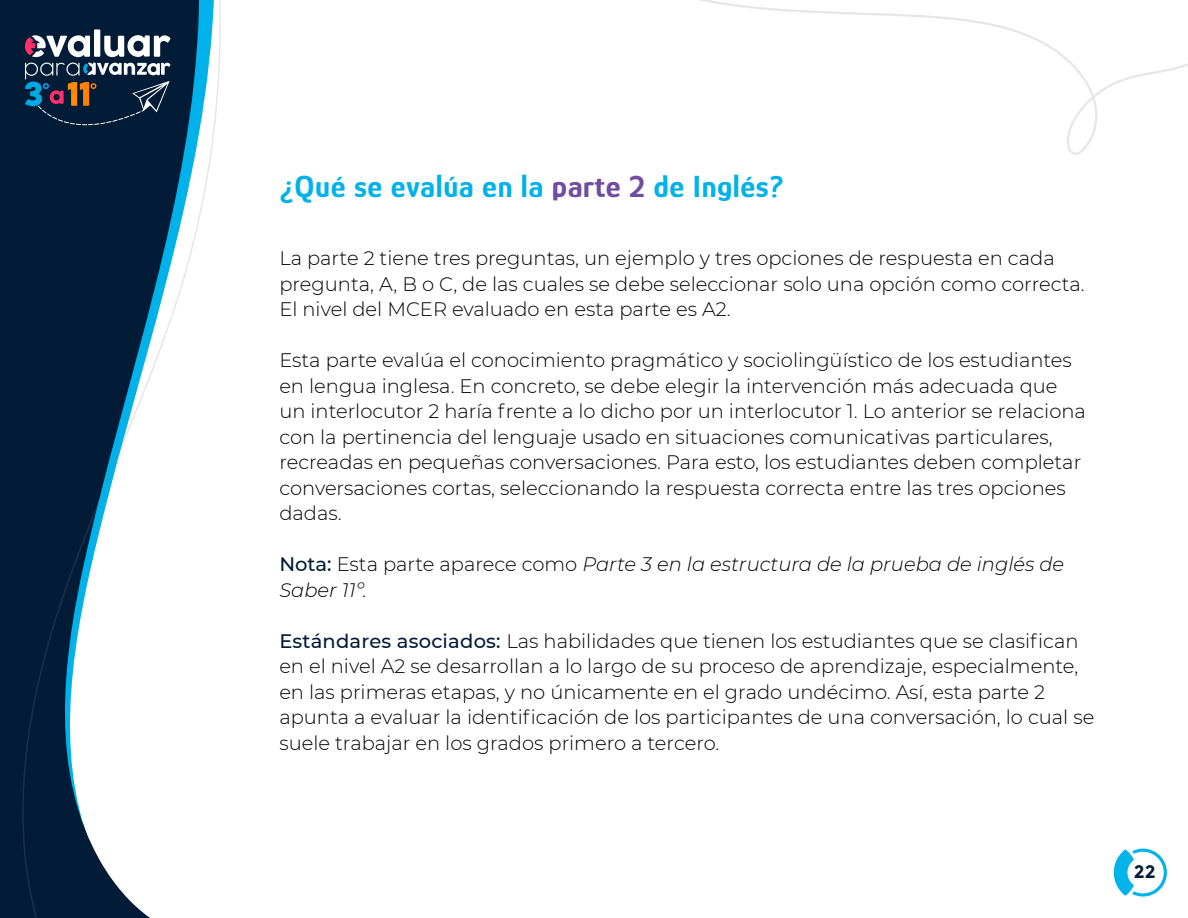
<style>
.page{position:relative;width:1188px;height:918px;background:#fff}
.page>*{position:absolute;margin:0;border:0;box-sizing:border-box;transform-origin:0 0}
.Subtítulos{font:700 31.5px "Glory";letter-spacing:.02em;color:#00b2e9}
.Texto_introductorio{font:300 19.5px/25.5px "Montserrat";color:#000}
.Texto_introductorio-2{font:italic 300 19.5px/25.5px "Montserrat";color:#000}
.t1{font:700 18px "Montserrat";color:#021c38}
.s1{color:#704d9f}
.s2{font-weight:500;font-style:normal;color:#021c38}
.s3{font-style:normal}
.s4{font-weight:500;color:#021c38}
</style>
<div class="page">
<div style="left:0;top:0;width:22px;height:918px;background:#021c38"></div>
<svg style="left:699px;top:0;width:489px;height:155px"></svg>
<svg style="left:22px;top:0;width:199px;height:918px"></svg>
<svg style="left:1114px;top:849px;width:53px;height:48px"></svg>
<svg style="left:25px;top:29px;width:145px;height:28px"></svg>
<svg style="left:25px;top:63px;width:145px;height:77px;background:#24384e"></svg>
<p class="Subtítulos" style="left:279px;top:166px;width:506px">¿Qué se evalúa en la <span class="s1">parte 2</span> de Inglés?</p>
<p class="Texto_introductorio" style="left:279px;top:245px;width:807px">La parte 2 tiene tres preguntas, un ejemplo y tres opciones de respuesta en cada pregunta, A, B o C, de las cuales se debe seleccionar solo una opción como correcta.<br>El nivel del MCER evaluado en esta parte es A2.</p>
<p class="Texto_introductorio" style="left:279px;top:347px;width:808px">Esta parte evalúa el conocimiento pragmático y sociolingüístico de los estudiantes en lengua inglesa. En concreto, se debe elegir la intervención más adecuada que un interlocutor 2 haría frente a lo dicho por un interlocutor 1. Lo anterior se relaciona con la pertinencia del lenguaje usado en situaciones comunicativas particulares, recreadas en pequeñas conversaciones. Para esto, los estudiantes deben completar conversaciones cortas, seleccionando la respuesta correcta entre las tres opciones dadas.</p>
<p class="Texto_introductorio-2" style="left:279px;top:551px;width:786px"><span class="s2">Nota:</span> <span class="s3">Esta parte aparece como</span> Parte 3 en la estructura de la prueba de inglés de<br>Saber 11º.</p>
<p class="Texto_introductorio" style="left:279px;top:627px;width:816px"><span class="s4">Estándares asociados:</span> Las habilidades que tienen los estudiantes que se clasifican en el nivel A2 se desarrollan a lo largo de su proceso de aprendizaje, especialmente, en las primeras etapas, y no únicamente en el grado undécimo. Así, esta parte 2 apunta a evaluar la identificación de los participantes de una conversación, lo cual se suele trabajar en los grados primero a tercero.</p>
<p class="t1" style="left:1134px;top:861px;width:23px">22</p>
</div>
